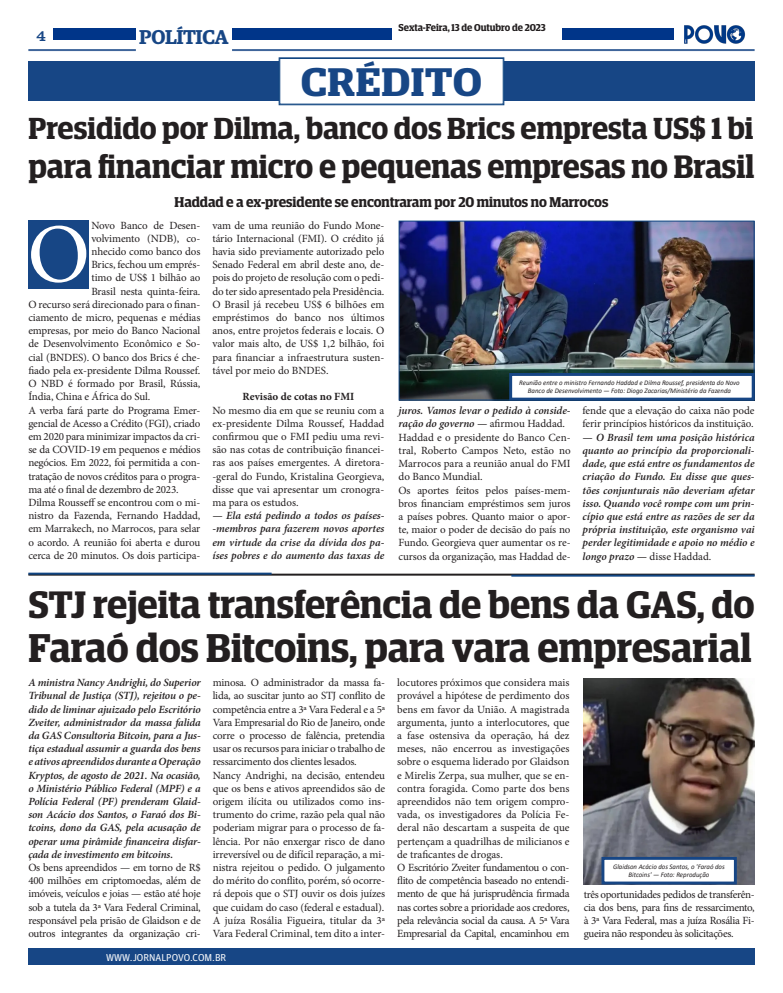
<style>
.page{position:relative;width:783px;height:993px;background:#fff}
.page>*{position:absolute;margin:0;border:0;box-sizing:border-box;transform-origin:0 0}
.t1{font:83.8px "Minion Pro";color:#fff}
.t2{font:600 40.2px "Guardian Egyptian Display";letter-spacing:-.005em;color:#231f20}
.t3{font:600 40px "Guardian Egyptian Display";letter-spacing:.01em;color:#174685;scale:1.1 1}
.t4{font:600 38.3px "Guardian Egyptian Display";color:#231f20}
.t5{font:600 32.5px "Guardian Egyptian Display";color:#231f20}
.t6{font:600 30.5px "Guardian Egyptian Display";color:#231f20}
.t7{font:600 20px "Guardian Egyptian";letter-spacing:-.02em;color:#174685}
.t8{font:16px "Clarendon BT";color:#174685}
.t9{font:600 14.2px "Guardian Egyptian Display";letter-spacing:-.005em;color:#231f20}
.t10{font:11px/13.2px "Minion Pro";letter-spacing:-.01em;color:#231f20;text-align:justify}
.t11{font:italic 600 11px/13.2px "Minion Pro";letter-spacing:-.005em;color:#231f20;text-align:justify}
.t12{font:700 11px "Minion Pro";color:#231f20}
.t13{font:600 10px "Guardian Egyptian Display";letter-spacing:-.005em;color:#231f20}
.t14{font:10px "Guardian Agate Sans G1 D Regular";color:#fff}
.t15{font:italic 7px/8.4px "Calibri";color:#231f20;text-align:center}
.t16{font:italic 6.9px "Calibri";color:#231f20}
.s1{font-weight:400;font-style:normal}
</style>
<div class="page">
<div style="left:28px;top:947px;width:726px;height:17px;background:#174685"></div>
<img style="left:684px;top:25px;width:62px;height:19px">
<div style="left:232px;top:28px;width:159px;height:12px;background:#003589"></div>
<div style="left:54px;top:28px;width:82px;height:12px;background:#003589"></div>
<hr style="left:28px;top:49px;width:108px;height:2px;background:#174685">
<hr style="left:232px;top:49px;width:522px;height:2px;background:#174685">
<div style="left:562px;top:28px;width:112px;height:12px;background:#003589"></div>
<div style="left:28px;top:61px;width:726px;height:40px;background:#174685"></div>
<div style="left:279px;top:57px;width:225px;height:48px;background:#fff"></div>
<div style="left:279px;top:58px;width:224px;height:46px;border:1px solid #114682"></div>
<hr style="left:28px;top:573px;width:726px;height:2px;background:#231f20">
<hr style="left:28px;top:572px;width:243px;height:2px;background:#114683">
<hr style="left:511px;top:574px;width:243px;height:2px;background:#114683">
<img style="left:400px;top:222px;width:352px;height:176px">
<div style="left:398px;top:220px;width:356px;height:180px;border:1px solid #114683"></div>
<div style="left:509px;top:373px;width:245px;height:27px;background:#fff;border:3px solid #174685"></div>
<div style="left:28px;top:220px;width:61px;height:69px;background:#174685"></div>
<img style="left:583px;top:678px;width:171px;height:206px">
<div style="left:601px;top:856px;width:135px;height:28px;background:#fff;border:3px solid #174685"></div>
<h3 class="t8" style="left:36px;top:25px;width:11px">4</h3>
<h3 class="t7" style="left:139px;top:22px;width:91px">POLÍTICA</h3>
<p class="t13" style="left:398px;top:22px;width:148px">Sexta-Feira, 13 de Outubro de 2023</p>
<p class="t3" style="left:301px;top:60px;width:166px">CRÉDITO</p>
<p class="t6" style="left:28px;top:112px;width:726px">Presidido por Dilma, banco dos Brics empresta US$ 1 bi</p>
<p class="t5" style="left:28px;top:148px;width:727px">para financiar micro e pequenas empresas no Brasil</p>
<p class="t9" style="left:174px;top:194px;width:435px">Haddad e a ex-presidente se encontraram por 20 minutos no Marrocos</p>
<p class="t10" style="left:91px;top:218px;width:110px">Novo Banco de Desen-</p>
<p class="t10" style="left:91px;top:232px;width:110px">volvimento (NDB), co-</p>
<p class="t10" style="left:91px;top:245px;width:110px">nhecido como banco dos</p>
<p class="t10" style="left:91px;top:258px;width:110px">Brics, fechou um emprés-</p>
<p class="t10" style="left:91px;top:271px;width:110px">timo de US$ 1 bilhão ao</p>
<p class="t10" style="left:91px;top:284px;width:110px">Brasil nesta quinta-feira.</p>
<p class="t10" style="left:28px;top:298px;width:173px">O recurso será direcionado para o finan-</p>
<p class="t10" style="left:28px;top:311px;width:173px">ciamento de micro, pequenas e médias</p>
<p class="t10" style="left:28px;top:324px;width:173px">empresas, por meio do Banco Nacional</p>
<p class="t10" style="left:28px;top:337px;width:173px">de Desenvolvimento Econômico e So-</p>
<p class="t10" style="left:28px;top:350px;width:173px">cial (BNDES). O banco dos Brics é che-</p>
<p class="t10" style="left:28px;top:364px;width:173px">fiado pela ex-presidente Dilma Roussef.</p>
<p class="t10" style="left:28px;top:377px;width:173px">O NBD é formado por Brasil, Rússia,</p>
<p class="t10" style="left:28px;top:390px;width:123px">Índia, China e África do Sul.</p>
<p class="t10" style="left:28px;top:403px;width:173px">A verba fará parte do Programa Emer&shy;gencial de Acesso a Crédito (FGI), criado em 2020 para minimizar impactos da cri&shy;se da COVID-19 em pequenos e médios negócios. Em 2022, foi permitida a con&shy;tratação de novos créditos para o progra&shy;ma até o final de dezembro de 2023.</p>
<p class="t10" style="left:28px;top:496px;width:173px">Dilma Rousseff se encontrou com o mi&shy;nistro da Fazenda, Fernando Haddad, em Marrakech, no Marrocos, para selar o acordo. A reunião foi aberta e durou cerca de 20 minutos. Os dois participa-</p>
<p class="t1" style="left:27px;top:198px;width:64px">O</p>
<p class="t10" style="left:212px;top:218px;width:173px">vam de uma reunião do Fundo Mone&shy;tário Internacional (FMI). O crédito já havia sido previamente autorizado pelo Senado Federal em abril deste ano, de&shy;pois do projeto de resolução com o pedi&shy;do ter sido apresentado pela Presidência.</p>
<p class="t10" style="left:212px;top:298px;width:173px">O Brasil já recebeu US$ 6 bilhões em empréstimos do banco nos últimos anos, entre projetos federais e locais. O valor mais alto, de US$ 1,2 bilhão, foi para financiar a infraestrutura susten&shy;tável por meio do BNDES.</p>
<p class="t12" style="left:242px;top:389px;width:113px">Revisão de cotas no FMI</p>
<p class="t10" style="left:212px;top:403px;width:173px">No mesmo dia em que se reuniu com a ex-presidente Dilma Roussef, Haddad confirmou que o FMI pediu uma revi&shy;são nas cotas de contribuição financei&shy;ras aos países emergentes. A diretora--geral do Fundo, Kristalina Georgieva, disse que vai apresentar um cronogra&shy;ma para os estudos.</p>
<p class="t11" style="left:212px;top:509px;width:173px">— Ela está pedindo a todos os países--membros para fazerem novos aportes em virtude da crise da dívida dos pa&shy;íses pobres e do aumento das taxas de</p>
<p class="t16" style="left:476px;top:376px;width:154px">Plenário do Senado - Foto: Roque de Sá/Agência Senado)</p>
<p class="t15" style="left:519px;top:378px;width:222px">Reunião entre o ministro Fernando Haddad e Dilma Roussef, presidenta do Novo<br>Banco de Desenvolvimento — Foto: Diogo Zacarias/Ministério da Fazenda</p>
<p class="t11" style="left:398px;top:404px;width:173px">juros. Vamos levar o pedido à conside&shy;ração do governo — <span class="s1">afirmou Haddad.</span></p>
<p class="t10" style="left:398px;top:430px;width:173px">Haddad e o presidente do Banco Cen&shy;tral, Roberto Campos Neto, estão no Marrocos para a reunião anual do FMI do Banco Mundial.</p>
<p class="t10" style="left:398px;top:483px;width:173px">Os aportes feitos pelos países-mem&shy;bros financiam empréstimos sem juros a países pobres. Quanto maior o apor&shy;te, maior o poder de decisão do país no Fundo. Georgieva quer aumentar os re&shy;cursos da organização, mas Haddad de-</p>
<p class="t10" style="left:582px;top:404px;width:173px">fende que a elevação do caixa não pode ferir princípios históricos da instituição.</p>
<p class="t11" style="left:582px;top:430px;width:173px">— O Brasil tem uma posição histórica quanto ao princípio da proporcionali&shy;dade, que está entre os fundamentos de criação do Fundo. Eu disse que ques&shy;tões conjunturais não deveriam afetar isso. Quando você rompe com um prin&shy;cípio que está entre as razões de ser da própria instituição, este organismo vai perder legitimidade e apoio no médio e longo prazo — <span class="s1">disse Haddad.</span></p>
<p class="t4" style="left:28px;top:583px;width:727px">STJ rejeita transferência de bens da GAS, do</p>
<p class="t2" style="left:28px;top:625px;width:724px">Faraó dos Bitcoins, para vara empresarial</p>
<p class="t11" style="left:28px;top:675px;width:174px">A ministra Nancy Andrighi, do Superior Tribunal de Justiça (STJ), rejeitou o pe&shy;dido de liminar ajuizado pelo Escritório Zveiter, administrador da massa falida da GAS Consultoria Bitcoin, para a Jus&shy;tiça estadual assumir a guarda dos bens e ativos apreendidos durante a Operação Kryptos, de agosto de 2021. Na ocasião, o Ministério Público Federal (MPF) e a Polícia Federal (PF) prenderam Glaid&shy;son Acácio dos Santos, o Faraó dos Bi&shy;tcoins, dono da GAS, pela acusação de operar uma pirâmide financeira disfar&shy;çada de investimento em bitcoins.</p>
<p class="t10" style="left:28px;top:860px;width:174px">Os bens apreendidos — em torno de R$ 400 milhões em criptomoedas, além de imóveis, veículos e joias — estão até hoje sob a tutela da 3ª Vara Federal Criminal, responsável pela prisão de Glaidson e de outros integrantes da organização cri-</p>
<p class="t10" style="left:213px;top:675px;width:174px">minosa. O administrador da massa fa&shy;lida, ao suscitar junto ao STJ conflito de competência entre a 3ª Vara Federal e a 5ª Vara Empresarial do Rio de Janeiro, onde corre o processo de falência, pretendia usar os recursos para iniciar o trabalho de ressarcimento dos clientes lesados.</p>
<p class="t10" style="left:213px;top:768px;width:174px">Nancy Andrighi, na decisão, entendeu que os bens e ativos apreendidos são de origem ilícita ou utilizados como ins&shy;trumento do crime, razão pela qual não poderiam migrar para o processo de fa&shy;lência. Por não enxergar risco de dano irreversível ou de difícil reparação, a mi&shy;nistra rejeitou o pedido. O julgamento do mérito do conflito, porém, só ocorre&shy;rá depois que o STJ ouvir os dois juízes que cuidam do caso (federal e estadual).</p>
<p class="t10" style="left:213px;top:913px;width:174px">A juíza Rosália Figueira, titular da 3ª<br>Vara Federal Criminal, tem dito a inter-</p>
<p class="t14" style="left:106px;top:949px;width:122px">WWW.JORNALPOVO.COM.BR</p>
<p class="t10" style="left:397px;top:675px;width:174px">locutores próximos que considera mais provável a hipótese de perdimento dos bens em favor da União. A magistrada argumenta, junto a interlocutores, que a fase ostensiva da operação, há dez meses, não encerrou as investigações sobre o esquema liderado por Glaidson e Mirelis Zerpa, sua mulher, que se en&shy;contra foragida. Como parte dos bens apreendidos não tem origem compro&shy;vada, os investigadores da Polícia Fe&shy;deral não descartam a suspeita de que pertençam a quadrilhas de milicianos e de traficantes de drogas.</p>
<p class="t10" style="left:397px;top:860px;width:174px">O Escritório Zveiter fundamentou o con&shy;flito de competência baseado no entendi&shy;mento de que há jurisprudência firmada nas cortes sobre a prioridade aos credores, pela relevância social da causa. A 5ª Vara Empresarial da Capital, encaminhou em</p>
<p class="t15" style="left:613px;top:861px;width:113px">Glaidson Acácio dos Santos, o 'Faraó dos<br>Bitcoins' — Foto: Reprodução</p>
<p class="t10" style="left:583px;top:887px;width:172px">três oportunidades pedidos de transferên&shy;cia dos bens, para fins de ressarcimento, à 3ª Vara Federal, mas a juíza Rosália Fi&shy;gueira não respondeu às solicitações.</p>
</div>
